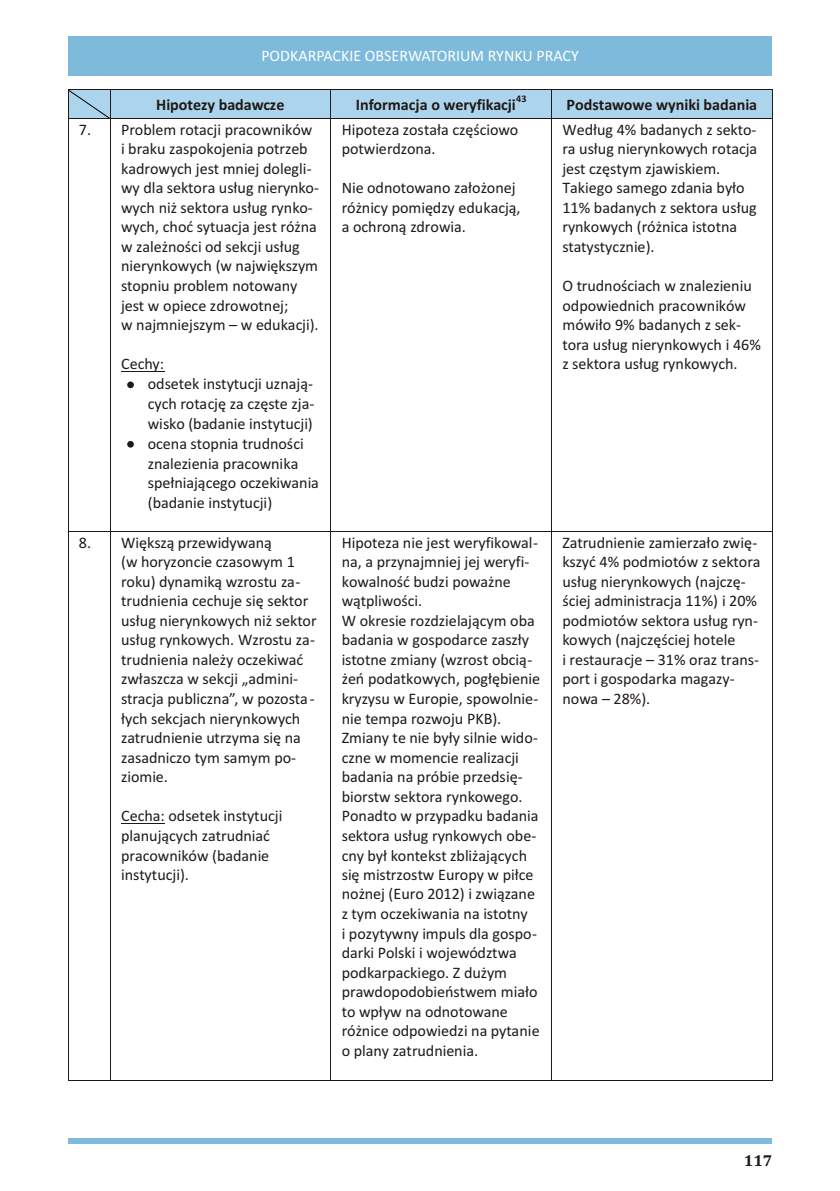
<style>
.page{position:relative;width:840px;height:1191px;background:#fff}
.page>*{position:absolute;margin:0;border:0;box-sizing:border-box;transform-origin:0 0}
.t1{font:16px/19.6px "Calibri";color:#1f1a17}
.t2{font:700 16px "Calibri";color:#1f1a17}
.t3{font:16px "Calibri";color:#fff}
.t4{font:700 16px "Cambria";color:#1f1a17}
.t5{font:700 10px "Calibri";color:#1f1a17}
</style>
<div class="page">
<div style="left:68px;top:1138px;width:703px;height:6px;background:#7dbadb"></div>
<div style="left:68px;top:36px;width:703px;height:40px;background:#7dbadb"></div>
<hr style="left:111px;top:90px;width:219px;height:4px;background:#add4ed">
<div style="left:111px;top:94px;width:10px;height:20px;background:#add4ed"></div>
<div style="left:320px;top:94px;width:10px;height:20px;background:#add4ed"></div>
<hr style="left:111px;top:114px;width:219px;height:4px;background:#add4ed">
<div style="left:121px;top:94px;width:199px;height:20px;background:#add4ed"></div>
<hr style="left:331px;top:90px;width:220px;height:4px;background:#add4ed">
<div style="left:331px;top:94px;width:10px;height:20px;background:#add4ed"></div>
<div style="left:540px;top:94px;width:11px;height:20px;background:#add4ed"></div>
<hr style="left:331px;top:114px;width:220px;height:4px;background:#add4ed">
<div style="left:341px;top:94px;width:199px;height:20px;background:#add4ed"></div>
<hr style="left:551px;top:90px;width:220px;height:4px;background:#add4ed">
<div style="left:551px;top:94px;width:11px;height:20px;background:#add4ed"></div>
<div style="left:761px;top:94px;width:10px;height:20px;background:#add4ed"></div>
<hr style="left:551px;top:114px;width:220px;height:4px;background:#add4ed">
<div style="left:562px;top:94px;width:199px;height:20px;background:#add4ed"></div>
<hr style="left:111px;top:89px;width:219px;height:1px;background:#1f1a17">
<hr style="left:331px;top:89px;width:220px;height:1px;background:#1f1a17">
<hr style="left:551px;top:89px;width:220px;height:1px;background:#1f1a17">
<hr style="left:121px;top:371px;width:43px;height:1px;background:#1f1a17">
<svg style="left:68px;top:89px;width:43px;height:31px"></svg>
<hr style="left:111px;top:118px;width:219px;height:1px;background:#1f1a17">
<svg style="left:330px;top:89px;width:1px;height:30px"></svg>
<hr style="left:331px;top:118px;width:220px;height:1px;background:#1f1a17">
<svg style="left:551px;top:90px;width:1px;height:28px"></svg>
<hr style="left:551px;top:118px;width:220px;height:1px;background:#1f1a17">
<svg style="left:771px;top:89px;width:1px;height:30px"></svg>
<hr style="left:67px;top:119px;width:1px;height:412px;background:#1f1a17">
<hr style="left:110px;top:119px;width:1px;height:412px;background:#1f1a17">
<hr style="left:330px;top:119px;width:1px;height:412px;background:#1f1a17">
<hr style="left:551px;top:119px;width:1px;height:412px;background:#1f1a17">
<hr style="left:771px;top:119px;width:1px;height:412px;background:#1f1a17">
<hr style="left:121px;top:823px;width:44px;height:1px;background:#1f1a17">
<hr style="left:68px;top:531px;width:42px;height:1px;background:#1f1a17">
<hr style="left:111px;top:531px;width:219px;height:1px;background:#1f1a17">
<hr style="left:331px;top:531px;width:220px;height:1px;background:#1f1a17">
<hr style="left:551px;top:531px;width:220px;height:1px;background:#1f1a17">
<hr style="left:67px;top:532px;width:1px;height:547px;background:#1f1a17">
<hr style="left:68px;top:1079px;width:42px;height:1px;background:#1f1a17">
<hr style="left:110px;top:532px;width:1px;height:547px;background:#1f1a17">
<hr style="left:111px;top:1079px;width:219px;height:1px;background:#1f1a17">
<hr style="left:330px;top:532px;width:1px;height:547px;background:#1f1a17">
<hr style="left:331px;top:1079px;width:220px;height:1px;background:#1f1a17">
<hr style="left:551px;top:532px;width:1px;height:547px;background:#1f1a17">
<hr style="left:551px;top:1079px;width:220px;height:1px;background:#1f1a17">
<hr style="left:771px;top:532px;width:1px;height:547px;background:#1f1a17">
<div style="left:127px;top:441px;width:7px;height:6px;background:#1f1a17;border-radius:50%"></div>
<div style="left:127px;top:381px;width:7px;height:7px;background:#1f1a17;border-radius:50%"></div>
<p class="t3" style="left:261px;top:49px;width:319px">PODKARPACKIE OBSERWATORIUM RYNKU PRACY</p>
<p class="t5" style="left:516px;top:94px;width:12px">43</p>
<p class="t2" style="left:156px;top:98px;width:130px">Hipotezy badawcze</p>
<p class="t2" style="left:356px;top:98px;width:161px">Informacja o weryfikacji</p>
<p class="t2" style="left:566px;top:98px;width:192px">Podstawowe wyniki badania</p>
<p class="t1" style="left:121px;top:121px;width:199px;text-indent:-42px">7. Problem rotacji pracowników i braku zaspokojenia potrzeb kadrowych jest mniej dolegli&shy;wy dla sektora usług nierynko&shy;wych niż sektora usług rynko&shy;wych, choć sytuacja jest różna w zależności od sekcji usług nierynkowych (w największym stopniu problem notowany jest w opiece zdrowotnej;<br>w najmniejszym – w edukacji).</p>
<p class="t1" style="left:148px;top:355px;width:172px;text-indent:-27px">Cechy:<br>odsetek instytucji uznają&shy;cych rotację za częste zja&shy;wisko (badanie instytucji) ocena stopnia trudności znalezienia pracownika spełniającego oczekiwania (badanie instytucji)</p>
<p class="t1" style="left:341px;top:121px;width:178px">Hipoteza została częściowo potwierdzona.</p>
<p class="t1" style="left:341px;top:179px;width:180px">Nie odnotowano założonej różnicy pomiędzy edukacją, a ochroną zdrowia.</p>
<p class="t1" style="left:562px;top:121px;width:196px">Według 4% badanych z sekto&shy;ra usług nierynkowych rotacja jest częstym zjawiskiem.<br>Takiego samego zdania było<br>11% badanych z sektora usług rynkowych (różnica istotna statystycznie).</p>
<p class="t1" style="left:562px;top:277px;width:200px">O trudnościach w znalezieniu odpowiednich pracowników mówiło 9% badanych z sek&shy;tora usług nierynkowych i 46% z sektora usług rynkowych.</p>
<p class="t1" style="left:121px;top:534px;width:197px;text-indent:-42px">8. Większą przewidywaną<br>(w horyzoncie czasowym 1 roku) dynamiką wzrostu za&shy;trudnienia cechuje się sektor usług nierynkowych niż sektor usług rynkowych. Wzrostu za&shy;trudnienia należy oczekiwać zwłaszcza w sekcji „admini&shy;stracja publiczna”, w pozosta - łych sekcjach nierynkowych zatrudnienie utrzyma się na zasadniczo tym samym po&shy;ziomie.</p>
<p class="t1" style="left:121px;top:807px;width:163px">Cecha: odsetek instytucji planujących zatrudniać pracowników (badanie instytucji).</p>
<p class="t1" style="left:341px;top:534px;width:200px">Hipoteza nie jest weryfikowal&shy;na, a przynajmniej jej weryfi&shy;kowalność budzi poważne wątpliwości.<br>W okresie rozdzielającym oba badania w gospodarce zaszły istotne zmiany (wzrost obcią&shy;żeń podatkowych, pogłębienie kryzysu w Europie, spowolnie&shy;nie tempa rozwoju PKB).<br>Zmiany te nie były silnie wido&shy;czne w momencie realizacji badania na próbie przedsię&shy;biorstw sektora rynkowego.<br>Ponadto w przypadku badania sektora usług rynkowych obe&shy;cny był kontekst zbliżających się mistrzostw Europy w piłce nożnej (Euro 2012) i związane z tym oczekiwania na istotny<br>i pozytywny impuls dla gospo&shy;darki Polski i województwa podkarpackiego. Z dużym prawdopodobieństwem miało to wpływ na odnotowane różnice odpowiedzi na pytanie o plany zatrudnienia.</p>
<p class="t1" style="left:562px;top:534px;width:199px">Zatrudnienie zamierzało zwię&shy;kszyć 4% podmiotów z sektora usług nierynkowych (najczę&shy;ściej administracja 11%) i 20% podmiotów sektora usług ryn&shy;kowych (najczęściej hotele<br>i restauracje – 31% oraz trans&shy;port i gospodarka magazy&shy;nowa – 28%).</p>
<p class="t4" style="left:743px;top:1153px;width:30px">117</p>
</div>
